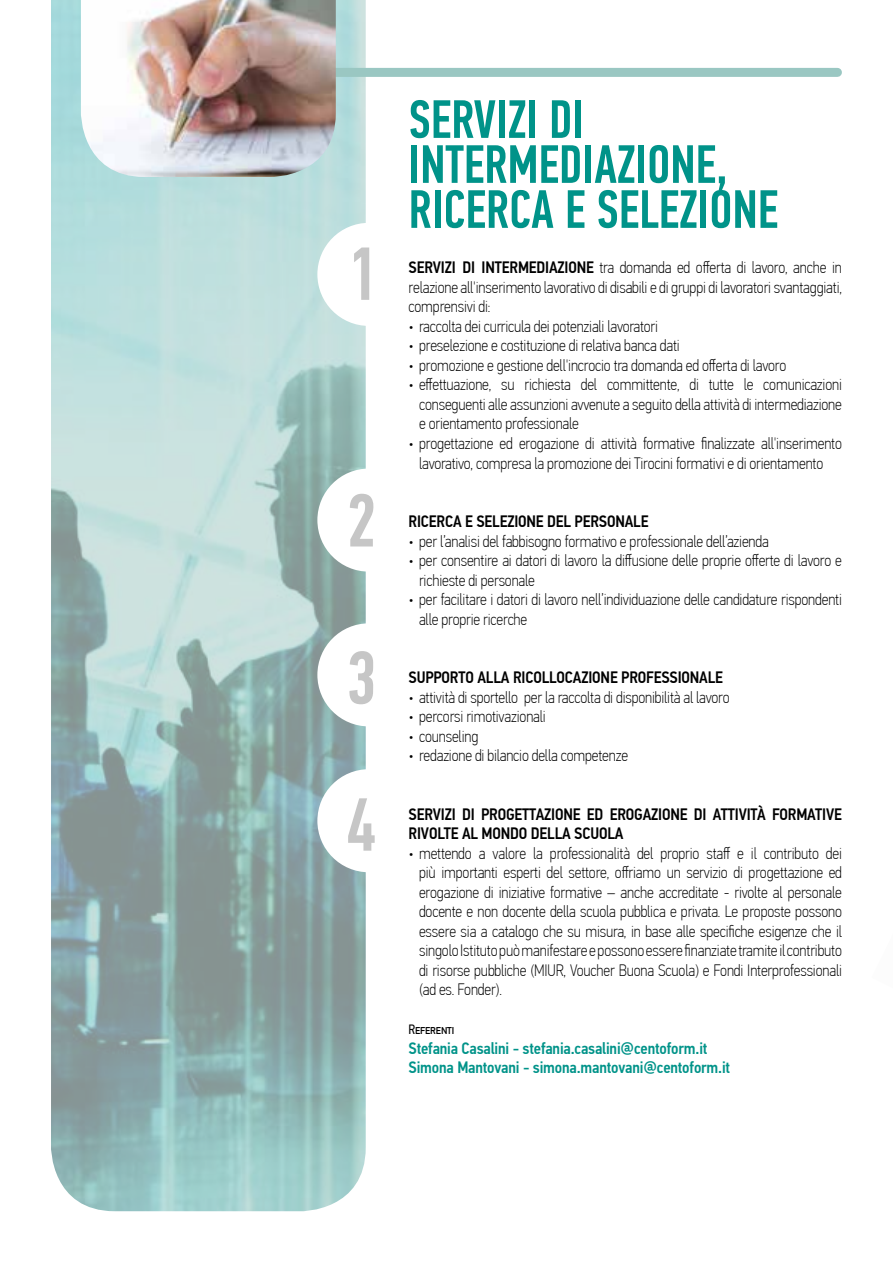
<style>
.page{position:relative;width:893px;height:1263px;background:#fff}
.page>*{position:absolute;margin:0;border:0;box-sizing:border-box;transform-origin:0 0}
.t1{font:500 75.15px/157.4px "PF Din Text Comp Pro";color:#c6c6c6}
.t2{font:500 54px/45px "PF Din Text Comp Pro";color:#009389}
.t3{font:100 16.5px/19.5px "PF Din Text Cond Pro";letter-spacing:-.01em;color:#000;text-align:justify}
.t4{font:500 16.5px/19.5px "PF Din Text Cond Pro";letter-spacing:-.01em;color:#000}
.t5{font:500 16.5px/19.5px "PF Din Text Cond Pro";letter-spacing:-.01em;color:#009389}
.t6{font:13.5px "PF Din Text Cond Pro";letter-spacing:-.01em;color:#000}
.s1{font-weight:500}
</style>
<div class="page">
<img style="left:51px;top:0;width:315px;height:1211px">
<div style="left:211px;top:68px;width:626px;height:9px;background:#9ac7c2"></div>
<div style="left:317px;top:223px;width:103px;height:103px;background:#fff;border-radius:50%"></div>
<div style="left:317px;top:468px;width:103px;height:104px;background:#fff;border-radius:50%"></div>
<div style="left:317px;top:623px;width:103px;height:103px;background:#fff;border-radius:50%"></div>
<div style="left:317px;top:769px;width:103px;height:103px;background:#fff;border-radius:50%"></div>
<img style="left:81px;top:0;width:255px;height:177px">
<h1 class="t1" style="left:346px;top:196px;width:32px">1</h1>
<h1 class="t1" style="left:346px;top:443px;width:32px">2<br>3</h1>
<h1 class="t1" style="left:346px;top:747px;width:32px">4</h1>
<h2 class="t2" style="left:409px;top:98px;width:371px">SERVIZI DI<br>INTERMEDIAZIONE,<br>RICERCA E SELEZIONE</h2>
<p class="t3" style="left:409px;top:258px;width:435px"><span class="s1">SERVIZI DI INTERMEDIAZIONE</span> tra domanda ed offerta di lavoro, anche in relazione all'inserimento lavorativo di disabili e di gruppi di lavoratori svantaggiati, comprensivi di:</p>
<p class="t3" style="left:409px;top:316px;width:251px">• raccolta dei curricula dei potenziali lavoratori</p>
<p class="t3" style="left:409px;top:336px;width:273px">• preselezione e costituzione di relativa banca dati</p>
<p class="t3" style="left:409px;top:355px;width:379px">• promozione e gestione dell'incrocio tra domanda ed offerta di lavoro</p>
<p class="t3" style="left:419px;top:375px;width:424px;text-indent:-10px">• effettuazione, su richiesta del committente, di tutte le comunicazioni conseguenti alle assunzioni avvenute a seguito della attività di intermediazione e orientamento professionale</p>
<p class="t3" style="left:409px;top:433px;width:435px;text-align:center">• progettazione ed erogazione di attività formative finalizzate all'inserimento lavorativo, compresa la promozione dei Tirocini formativi e di orientamento</p>
<p class="t4" style="left:409px;top:512px;width:241px">RICERCA E SELEZIONE DEL PERSONALE</p>
<p class="t3" style="left:409px;top:531px;width:362px">• per l’analisi del fabbisogno formativo e professionale dell’azienda</p>
<p class="t3" style="left:419px;top:550px;width:424px;text-indent:-10px">• per consentire ai datori di lavoro la diffusione delle proprie offerte di lavoro e richieste di personale</p>
<p class="t3" style="left:419px;top:589px;width:424px;text-indent:-10px">• per facilitare i datori di lavoro nell’individuazione delle candidature rispondenti alle proprie ricerche</p>
<p class="t4" style="left:409px;top:668px;width:316px">SUPPORTO ALLA RICOLLOCAZIONE PROFESSIONALE</p>
<p class="t3" style="left:409px;top:687px;width:323px">• attività di sportello per la raccolta di disponibilità al lavoro</p>
<p class="t3" style="left:409px;top:706px;width:139px">• percorsi rimotivazionali</p>
<p class="t3" style="left:409px;top:726px;width:71px">• counseling</p>
<p class="t3" style="left:409px;top:745px;width:221px">• redazione di bilancio della competenze</p>
<p class="t4" style="left:409px;top:804px;width:435px">SERVIZI DI PROGETTAZIONE ED EROGAZIONE DI ATTIVITÀ FORMATIVE<br>RIVOLTE AL MONDO DELLA SCUOLA</p>
<p class="t3" style="left:419px;top:843px;width:424px;text-indent:-10px">• mettendo a valore la professionalità del proprio staff e il contributo dei più importanti esperti del settore, offriamo un servizio di progettazione ed erogazione di iniziative formative – anche accreditate - rivolte al personale docente e non docente della scuola pubblica e privata. Le proposte possono essere sia a catalogo che su misura, in base alle specifiche esigenze che il singolo Istituto può manifestare e possono essere finanziate tramite il contributo di risorse pubbliche (MIUR, Voucher Buona Scuola) e Fondi Interprofessionali (ad es. Fonder).</p>
<p class="t6" style="left:409px;top:1021px;width:47px">Referenti</p>
<p class="t5" style="left:409px;top:1038px;width:323px">Stefania Casalini - stefania.casalini@centoform.it<br>Simona Mantovani - simona.mantovani@centoform.it</p>
</div>
